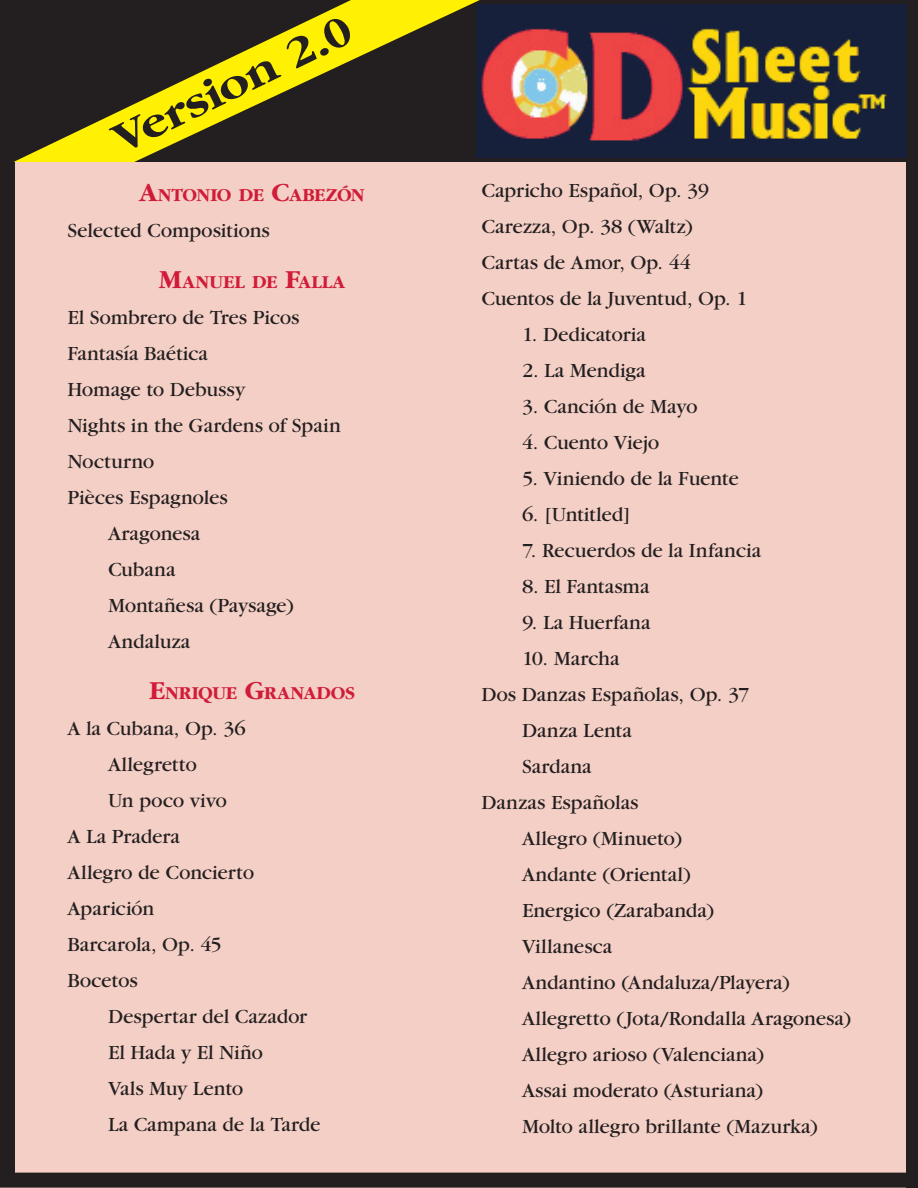
<style>
.page{position:relative;width:918px;height:1188px;background:#fff}
.page>*{position:absolute;margin:0;border:0;box-sizing:border-box;transform-origin:0 0}
.t1{font:700 45px "Garamond";color:#231f20;scale:1.12 1}
.t2{font:21px/36px "Garamond";letter-spacing:.005em;color:#231f20}
.t3{font:700 18.9px "Garamond";letter-spacing:.02em;color:#d11c39}
.s1{font-size:27px}
</style>
<div class="page">
<div style="left:1px;top:1px;width:916px;height:162px;background:#231f20"></div>
<div style="left:0;top:162px;width:918px;height:1026px;background:#f4cfc5"></div>
<svg style="left:14px;top:0;width:466px;height:162px"></svg>
<div style="left:0;top:162px;width:15px;height:1025px;background:#231f20"></div>
<div style="left:906px;top:162px;width:12px;height:1026px;background:#231f20"></div>
<div style="left:0;top:1173px;width:918px;height:15px;background:#231f20"></div>
<img style="left:476px;top:4px;width:431px;height:153px">
<h1 class="t1" style="left:105px;top:120px;width:234px;rotate:-26deg">Version 2.0</h1>
<p class="t3" style="left:139px;top:185px;width:227px"><span class="s1">A</span>NTONIO DE <span class="s1">C</span>ABEZÓN</p>
<p class="t2" style="left:67px;top:213px;width:204px">Selected Compositions</p>
<p class="t3" style="left:159px;top:272px;width:188px"><span class="s1">M</span>ANUEL DE <span class="s1">F</span>ALLA</p>
<p class="t2" style="left:67px;top:300px;width:234px">El Sombrero de Tres Picos</p>
<p class="t2" style="left:67px;top:336px;width:142px">Fantasía Baética</p>
<p class="t2" style="left:67px;top:372px;width:179px">Homage to Debussy</p>
<p class="t2" style="left:67px;top:408px;width:275px">Nights in the Gardens of Spain</p>
<p class="t2" style="left:67px;top:444px;width:89px">Nocturno</p>
<p class="t2" style="left:67px;top:480px;width:162px">Pièces Espagnoles</p>
<p class="t2" style="left:108px;top:516px;width:94px">Aragonesa</p>
<p class="t2" style="left:108px;top:552px;width:69px">Cubana</p>
<p class="t2" style="left:108px;top:588px;width:187px">Montañesa (Paysage)</p>
<p class="t2" style="left:108px;top:624px;width:84px">Andaluza</p>
<p class="t3" style="left:149px;top:683px;width:208px"><span class="s1">E</span>NRIQUE <span class="s1">G</span>RANADOS</p>
<p class="t2" style="left:67px;top:711px;width:180px">A la Cubana, Op. 36</p>
<p class="t2" style="left:108px;top:747px;width:91px">Allegretto</p>
<p class="t2" style="left:108px;top:783px;width:121px">Un poco vivo</p>
<p class="t2" style="left:67px;top:819px;width:114px">A La Pradera</p>
<p class="t2" style="left:67px;top:855px;width:189px">Allegro de Concierto</p>
<p class="t2" style="left:67px;top:891px;width:89px">Aparición</p>
<p class="t2" style="left:67px;top:927px;width:156px">Barcarola, Op. 45</p>
<p class="t2" style="left:67px;top:963px;width:72px">Bocetos</p>
<p class="t2" style="left:108px;top:999px;width:200px">Despertar del Cazador</p>
<p class="t2" style="left:108px;top:1035px;width:157px">El Hada y El Niño</p>
<p class="t2" style="left:108px;top:1071px;width:137px">Vals Muy Lento</p>
<p class="t2" style="left:108px;top:1107px;width:214px">La Campana de la Tarde</p>
<p class="t2" style="left:481px;top:173px;width:268px">Capricho Español, Op. 39<br>Carezza, Op. 38 (Waltz)<br>Cartas de Amor, Op. 44<br>Cuentos de la Juventud, Op. 1</p>
<p class="t2" style="left:522px;top:317px;width:125px">1. Dedicatoria</p>
<p class="t2" style="left:522px;top:353px;width:125px">2. La Mendiga</p>
<p class="t2" style="left:522px;top:389px;width:177px">3. Canción de Mayo</p>
<p class="t2" style="left:522px;top:425px;width:139px">4. Cuento Viejo</p>
<p class="t2" style="left:522px;top:461px;width:219px">5. Viniendo de la Fuente</p>
<p class="t2" style="left:522px;top:497px;width:111px">6. [Untitled]</p>
<p class="t2" style="left:522px;top:533px;width:241px">7. Recuerdos de la Infancia</p>
<p class="t2" style="left:522px;top:569px;width:129px">8. El Fantasma</p>
<p class="t2" style="left:522px;top:605px;width:130px">9. La Huerfana</p>
<p class="t2" style="left:522px;top:641px;width:99px">10. Marcha</p>
<p class="t2" style="left:481px;top:677px;width:270px">Dos Danzas Españolas, Op. 37</p>
<p class="t2" style="left:522px;top:713px;width:111px">Danza Lenta</p>
<p class="t2" style="left:522px;top:749px;width:71px">Sardana</p>
<p class="t2" style="left:481px;top:785px;width:159px">Danzas Españolas</p>
<p class="t2" style="left:522px;top:821px;width:161px">Allegro (Minueto)</p>
<p class="t2" style="left:522px;top:857px;width:170px">Andante (Oriental)</p>
<p class="t2" style="left:522px;top:893px;width:194px">Energico (Zarabanda)</p>
<p class="t2" style="left:522px;top:929px;width:92px">Villanesca</p>
<p class="t2" style="left:522px;top:965px;width:269px">Andantino (Andaluza/Playera)</p>
<p class="t2" style="left:522px;top:1001px;width:330px">Allegretto (Jota/Rondalla Aragonesa)</p>
<p class="t2" style="left:522px;top:1037px;width:244px">Allegro arioso (Valenciana)</p>
<p class="t2" style="left:522px;top:1073px;width:242px">Assai moderato (Asturiana)</p>
<p class="t2" style="left:522px;top:1109px;width:297px">Molto allegro brillante (Mazurka)</p>
</div>
